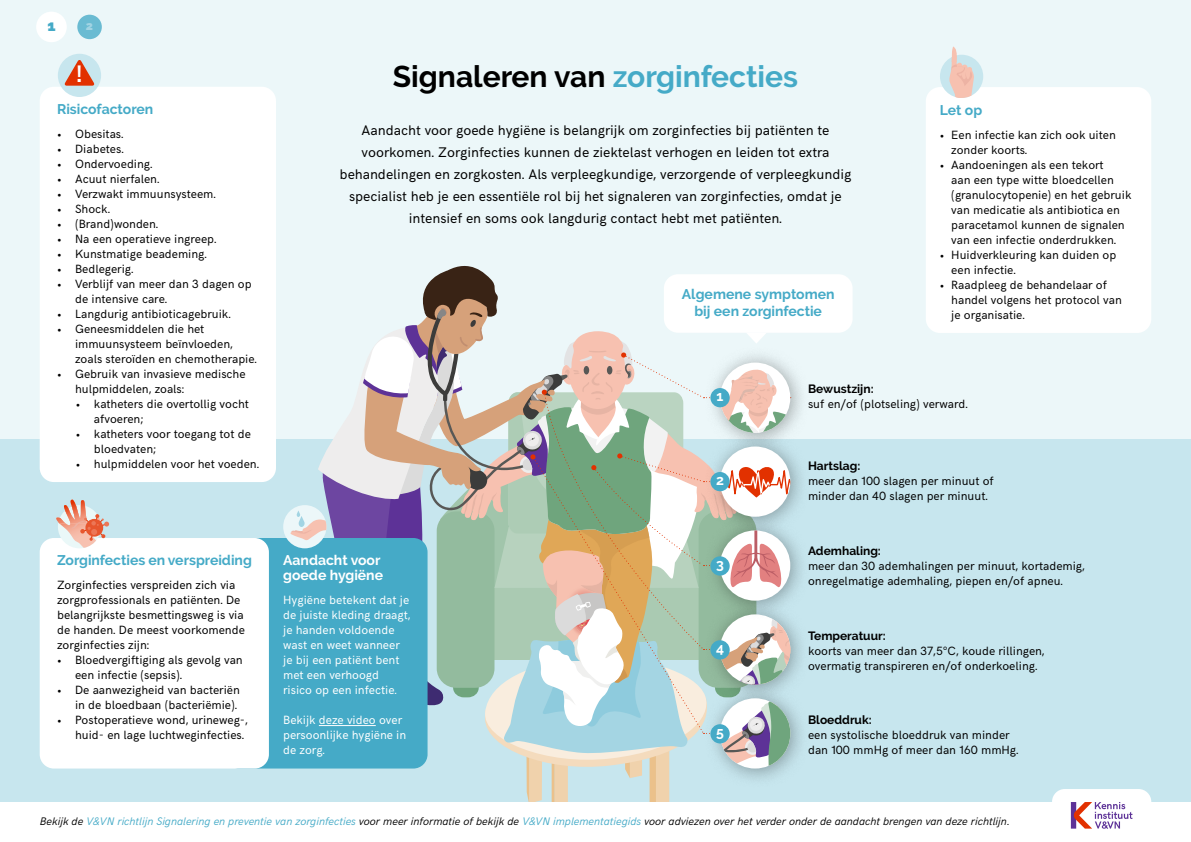
<style>
.page{position:relative;width:1191px;height:842px;background:#fff}
.page>*{position:absolute;margin:0;border:0;box-sizing:border-box;transform-origin:0 0}
.t1{font:700 30px "Raleway";color:#000}
.t2{font:700 23.6px "HK Grotesk";color:#fff}
.t3{font:900 15px "Raleway";color:#45aac7}
.t4{font:14px/22px "HK Grotesk";color:#000;text-align:center}
.t5{font:700 14px/17px "Raleway";color:#45aac7;text-align:center}
.t6{font:700 14px/15px "Raleway";color:#fff}
.t7{font:12px/15px "HK Grotesk";color:#000}
.t8{font:12px/15px "HK Grotesk";color:#fff}
.t9{font:700 12px "Raleway";color:#000}
.t10{font:900 12px "Raleway";color:#a2d4e3}
.t11{font:italic 11px "HK Grotesk";color:#000}
.s1{color:#45aac7}
</style>
<div class="page">
<div style="left:0;top:438px;width:1191px;height:364px;background:#c7e6ee"></div>
<div style="left:0;top:0;width:1191px;height:438px;background:#ecf7f9"></div>
<div style="left:225px;top:538px;width:202px;height:230px;background:#45aac7;border-radius:14px"></div>
<div style="left:925px;top:87px;width:226px;height:246px;background:#fff;border-radius:14px"></div>
<div style="left:40px;top:87px;width:236px;height:395px;background:#fff;border-radius:14px"></div>
<div style="left:40px;top:538px;width:229px;height:230px;background:#fff;border-radius:14px"></div>
<div style="left:36px;top:12px;width:31px;height:30px;background:#fff;border-radius:50%"></div>
<svg style="left:56px;top:499px;width:53px;height:49px"></svg>
<div style="left:58px;top:54px;width:43px;height:43px;background:#c7e6ee;border-radius:50%"></div>
<svg style="left:64px;top:60px;width:31px;height:26px"></svg>
<div style="left:940px;top:55px;width:43px;height:43px;background:#c7e6ee;border-radius:50%"></div>
<svg style="left:949px;top:47px;width:25px;height:51px"></svg>
<div style="left:283px;top:505px;width:43px;height:43px;background:#ecf7f9;border-radius:50%"></div>
<div style="left:704px;top:346px;width:106px;height:107px;background:#000;opacity:.35"></div>
<div style="left:704px;top:598px;width:106px;height:106px;background:#000;opacity:.35"></div>
<div style="left:704px;top:430px;width:106px;height:106px;background:#000;opacity:.35"></div>
<div style="left:704px;top:514px;width:106px;height:106px;background:#000;opacity:.35"></div>
<div style="left:704px;top:682px;width:106px;height:106px;background:#000;opacity:.35"></div>
<div style="left:77px;top:15px;width:25px;height:24px;background:#6abbd2;border-radius:50%"></div>
<div style="left:664px;top:274px;width:188px;height:59px;background:#fff;border-radius:14px"></div>
<svg style="left:290px;top:266px;width:501px;height:536px"></svg>
<div style="left:1052px;top:789px;width:99px;height:53px;background:#fff;border-radius:13px"></div>
<svg style="left:1070px;top:802px;width:62px;height:27px"></svg>
<p class="t3" style="left:47px;top:17px;width:10px">1</p>
<p class="t10" style="left:86px;top:19px;width:9px">2</p>
<h2 class="t2" style="left:76px;top:56px;width:8px">!</h2>
<p class="t5" style="left:57px;top:101px;width:98px">Risicofactoren</p>
<p class="t7" style="left:57px;top:125px;width:68px">• Obesitas.</p>
<p class="t7" style="left:57px;top:140px;width:68px">• Diabetes.</p>
<p class="t7" style="left:57px;top:155px;width:97px">• Ondervoeding.</p>
<p class="t7" style="left:57px;top:170px;width:104px">• Acuut nierfalen.</p>
<p class="t7" style="left:57px;top:185px;width:160px">• Verzwakt immuunsysteem.</p>
<p class="t7" style="left:57px;top:200px;width:54px">• Shock.</p>
<p class="t7" style="left:57px;top:215px;width:103px">• (Brand)wonden.</p>
<p class="t7" style="left:57px;top:230px;width:161px">• Na een operatieve ingreep.</p>
<p class="t7" style="left:57px;top:245px;width:151px">• Kunstmatige beademing.</p>
<p class="t7" style="left:57px;top:260px;width:78px">• Bedlegerig.</p>
<p class="t7" style="left:75px;top:275px;width:178px;text-indent:-18px">• Verblijf van meer dan 3 dagen op de intensive care.</p>
<p class="t7" style="left:57px;top:305px;width:175px">• Langdurig antibioticagebruik.</p>
<p class="t7" style="left:75px;top:320px;width:183px;text-indent:-18px">• Geneesmiddelen die het immuunsysteem beïnvloeden, zoals steroïden en chemotherapie.</p>
<p class="t7" style="left:75px;top:365px;width:172px;text-indent:-18px">• Gebruik van invasieve medische hulpmiddelen, zoals:</p>
<p class="t7" style="left:94px;top:395px;width:156px;text-indent:-18px">• katheters die overtollig vocht afvoeren;</p>
<p class="t7" style="left:94px;top:425px;width:158px;text-indent:-18px">• katheters voor toegang tot de bloedvaten;</p>
<p class="t7" style="left:76px;top:455px;width:185px">• hulpmiddelen voor het voeden.</p>
<p class="t5" style="left:57px;top:552px;width:196px">Zorginfecties en verspreiding</p>
<p class="t7" style="left:57px;top:577px;width:189px">Zorginfecties verspreiden zich via zorgprofessionals en patiënten. De belangrijkste besmettingsweg is via de handen. De meest voorkomende zorginfecties zijn:</p>
<p class="t7" style="left:75px;top:652px;width:169px;text-indent:-18px">• Bloedvergiftiging als gevolg van een infectie (sepsis).</p>
<p class="t7" style="left:57px;top:682px;width:184px;text-align:right">• De aanwezigheid van bacteriën in de bloedbaan (bacteriëmie).</p>
<p class="t7" style="left:75px;top:712px;width:174px;text-indent:-18px">• Postoperatieve wond, urineweg-, huid- en lage luchtweginfecties.</p>
<h1 class="t1" style="left:393px;top:59px;width:407px">Signaleren van <span class="s1">zorginfecties</span></h1>
<p class="t4" style="left:339px;top:118px;width:513px">Aandacht voor goede hygiëne is belangrijk om zorginfecties bij patiënten te voorkomen. Zorginfecties kunnen de ziektelast verhogen en leiden tot extra behandelingen en zorgkosten. Als verpleegkundige, verzorgende of verpleegkundig specialist heb je een essentiële rol bij het signaleren van zorginfecties, omdat je intensief en soms ook langdurig contact hebt met patiënten.</p>
<p class="t5" style="left:682px;top:285px;width:154px">Algemene symptomen bij een zorginfectie</p>
<p class="t5" style="left:940px;top:101px;width:44px">Let op</p>
<p class="t7" style="left:951px;top:126px;width:166px;text-indent:-11px">• Een infectie kan zich ook uiten zonder koorts.</p>
<p class="t7" style="left:951px;top:156px;width:181px;text-indent:-11px">• Aandoeningen als een tekort<br>aan een type witte bloedcellen (granulocytopenie) en het gebruik van medicatie als antibiotica en paracetamol kunnen de signalen van een infectie onderdrukken.</p>
<p class="t7" style="left:951px;top:246px;width:166px;text-indent:-11px">• Huidverkleuring kan duiden op een infectie.</p>
<p class="t7" style="left:951px;top:276px;width:172px;text-indent:-11px">• Raadpleeg de behandelaar of handel volgens het protocol van je organisatie.</p>
<p class="t6" style="left:283px;top:553px;width:101px">Aandacht voor goede hygiëne</p>
<p class="t8" style="left:283px;top:592px;width:129px">Hygiëne betekent dat je de juiste kleding draagt, je handen voldoende wast en weet wanneer je bij een patiënt bent met een verhoogd risico op een infectie.</p>
<p class="t8" style="left:283px;top:712px;width:125px">Bekijk deze video over persoonlijke hygiëne in de zorg.</p>
<p class="t6" style="left:716px;top:389px;width:8px">1</p>
<p class="t6" style="left:716px;top:473px;width:9px">2</p>
<p class="t6" style="left:716px;top:556px;width:9px">3</p>
<p class="t6" style="left:716px;top:640px;width:9px">4</p>
<p class="t6" style="left:716px;top:724px;width:9px">5</p>
<p class="t9" style="left:808px;top:382px;width:67px">Bewustzijn:</p>
<p class="t7" style="left:808px;top:396px;width:161px">suf en/of (plotseling) verward.</p>
<p class="t9" style="left:808px;top:459px;width:54px">Hartslag:</p>
<p class="t7" style="left:808px;top:473px;width:187px">meer dan 100 slagen per minuut of minder dan 40 slagen per minuut.</p>
<p class="t9" style="left:808px;top:544px;width:74px">Ademhaling:</p>
<p class="t7" style="left:808px;top:557px;width:278px">meer dan 30 ademhalingen per minuut, kortademig, onregelmatige ademhaling, piepen en/of apneu.</p>
<p class="t9" style="left:808px;top:629px;width:79px">Temperatuur:</p>
<p class="t7" style="left:808px;top:642px;width:238px">koorts van meer dan 37,5°C, koude rillingen, overmatig transpireren en/of onderkoeling.</p>
<p class="t9" style="left:808px;top:713px;width:65px">Bloeddruk:</p>
<p class="t7" style="left:808px;top:726px;width:212px">een systolische bloeddruk van minder dan 100 mmHg of meer dan 160 mmHg.</p>
<p class="t11" style="left:40px;top:813px;width:972px">Bekijk de <span class="s1">V&amp;VN richtlijn Signalering en preventie van zorginfecties</span> voor meer informatie of bekijk de <span class="s1">V&amp;VN implementatiegids</span> voor adviezen over het verder onder de aandacht brengen van deze richtlijn.</p>
</div>
